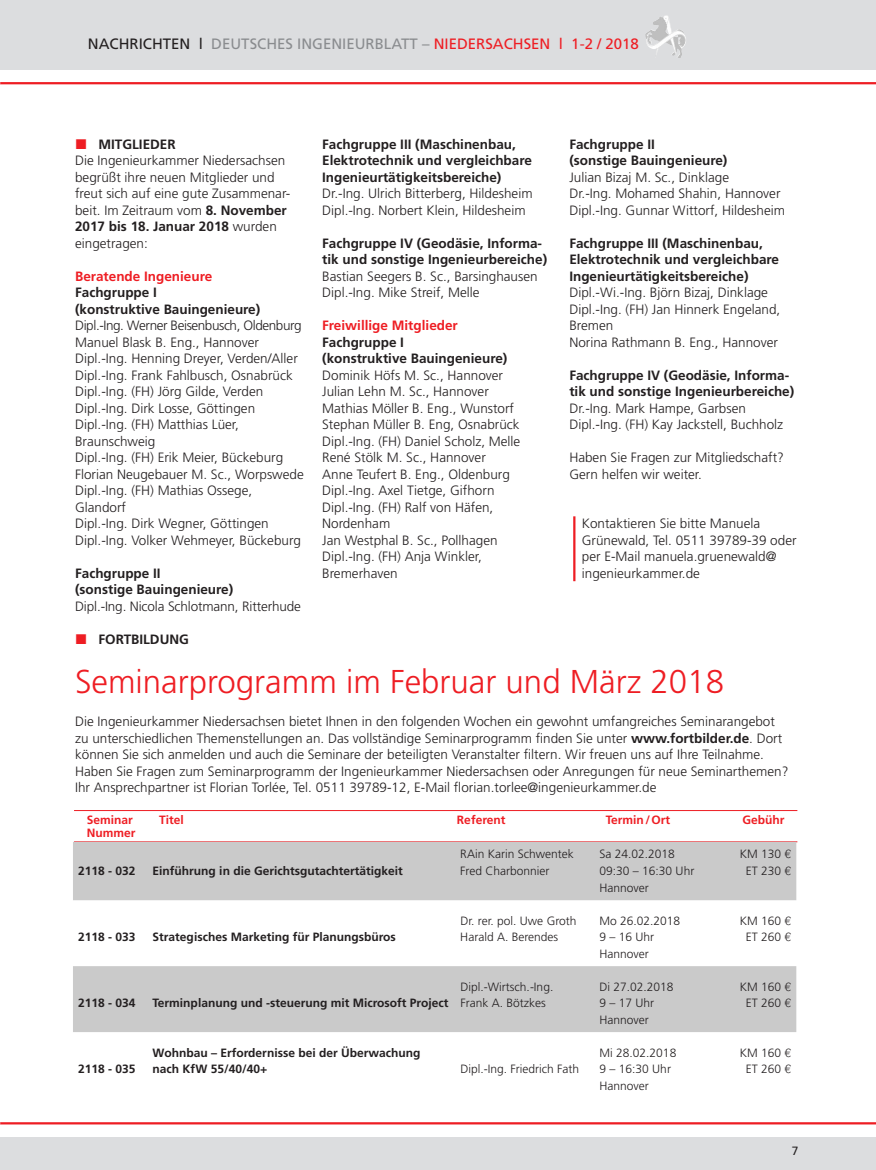
<style>
.page{position:relative;width:876px;height:1170px;background:#fff}
.page>*{position:absolute;margin:0;border:0;box-sizing:border-box;transform-origin:0 0}
.t1{font:300 33px "Frutiger";color:#ee1d23}
.t2{font:15px "Frutiger";color:#8a8c8f}
.t3{font:300 13.5px/16.5px "Frutiger";color:#231f20}
.t4{font:700 13.5px/16.5px "Frutiger";color:#231f20}
.t5{font:700 13.5px "Frutiger";color:#ee1d23}
.t6{font:300 12px/16.5px "Frutiger";color:#231f20}
.t7{font:700 12px/16.5px "Frutiger";color:#231f20}
.t8{font:700 12px "Frutiger";color:#ee1d23}
.t9{font:12px "Frutiger";color:#231f20}
.s1{color:#231f20}
.s2{color:#ee1d23}
.s3{font-weight:700}
.s4{font-family:"Helvetica"}
</style>
<div class="page">
<hr style="left:0;top:1136px;width:1px;height:34px;background:#dcdddf">
<hr style="left:0;top:0;width:1px;height:70px;background:#dcdddf">
<div style="left:1px;top:1136px;width:874px;height:34px;background:#dcdddf"></div>
<hr style="left:1px;top:1122px;width:874px;height:2px;background:#ee1d23">
<div style="left:1px;top:0;width:874px;height:70px;background:#dcdddf"></div>
<img style="left:647px;top:16px;width:18px;height:17px">
<hr style="left:1px;top:82px;width:874px;height:2px;background:#ee1d23">
<hr style="left:573px;top:516px;width:2px;height:65px;background:#ee1d23">
<hr style="left:74px;top:810px;width:723px;height:1px;background:#ee1d23">
<hr style="left:74px;top:841px;width:723px;height:1px;background:#ee1d23">
<svg style="left:73px;top:842px;width:723px;height:190px;fill:#cacaca"></svg>
<p class="t2" style="left:88px;top:35px;width:552px"><span class="s1">NACHRICHTEN l</span> DEUTSCHES INGENIEURBLATT – <span class="s2">NIEDERSACHSEN l 1-2 / 2018</span></p>
<p class="t4" style="left:98px;top:136px;width:79px">MITGLIEDER</p>
<p class="t3" style="left:75px;top:152px;width:217px">Die Ingenieurkammer Niedersachsen begrüßt ihre neuen Mitglieder und freut sich auf eine gute Zusammenar&shy;beit. Im Zeitraum vom <span class="s3">8. November<br>2017 bis 18. Januar 2018</span> wurden eingetragen:</p>
<p class="t5" style="left:75px;top:268px;width:139px">Beratende Ingenieure</p>
<p class="t4" style="left:75px;top:284px;width:187px">Fachgruppe I<br>(konstruktive Bauingenieure)</p>
<p class="t3" style="left:75px;top:317px;width:230px">Dipl.-Ing. Werner Beisenbusch, Oldenburg Manuel Blask B. Eng., Hannover Dipl.-Ing. Henning Dreyer, Verden/Aller Dipl.-Ing. Frank Fahlbusch, Osnabrück Dipl.-Ing. (FH) Jörg Gilde, Verden Dipl.-Ing. Dirk Losse, Göttingen Dipl.-Ing. (FH) Matthias Lüer, Braunschweig<br>Dipl.-Ing. (FH) Erik Meier, Bückeburg Florian Neugebauer M. Sc., Worpswede Dipl.-Ing. (FH) Mathias Ossege, Glandorf<br>Dipl.-Ing. Dirk Wegner, Göttingen Dipl.-Ing. Volker Wehmeyer, Bückeburg</p>
<p class="t4" style="left:75px;top:565px;width:160px">Fachgruppe II<br>(sonstige Bauingenieure)</p>
<p class="t3" style="left:75px;top:598px;width:227px">Dipl.-Ing. Nicola Schlotmann, Ritterhude</p>
<p class="t4" style="left:322px;top:136px;width:211px">Fachgruppe III (Maschinenbau,<br>Elektrotechnik und vergleichbare<br>Ingenieurtätigkeitsbereiche)</p>
<p class="t3" style="left:322px;top:185px;width:212px">Dr.-Ing. Ulrich Bitterberg, Hildesheim<br>Dipl.-Ing. Norbert Klein, Hildesheim</p>
<p class="t4" style="left:322px;top:234px;width:226px">Fachgruppe IV (Geodäsie, Informa&shy;tik und sonstige Ingenieurbereiche)</p>
<p class="t3" style="left:322px;top:268px;width:217px">Bastian Seegers B. Sc., Barsinghausen<br>Dipl.-Ing. Mike Streif, Melle</p>
<p class="t5" style="left:322px;top:317px;width:137px">Freiwillige Mitglieder</p>
<p class="t4" style="left:322px;top:333px;width:187px">Fachgruppe I<br>(konstruktive Bauingenieure)</p>
<p class="t3" style="left:322px;top:367px;width:200px">Dominik Höfs M. Sc., Hannover<br>Julian Lehn M. Sc., Hannover<br>Mathias Möller B. Eng., Wunstorf<br>Stephan Müller B. Eng, Osnabrück<br>Dipl.-Ing. (FH) Daniel Scholz, Melle<br>René Stölk M. Sc., Hannover<br>Anne Teufert B. Eng., Oldenburg<br>Dipl.-Ing. Axel Tietge, Gifhorn<br>Dipl.-Ing. (FH) Ralf von Häfen,<br>Nordenham<br>Jan Westphal B. Sc., Pollhagen<br>Dipl.-Ing. (FH) Anja Winkler,<br>Bremerhaven</p>
<p class="t4" style="left:569px;top:135px;width:160px">Fachgruppe II<br>(sonstige Bauingenieure)</p>
<p class="t3" style="left:569px;top:169px;width:217px">Julian Bizaj M. Sc., Dinklage<br>Dr.-Ing. Mohamed Shahin, Hannover<br>Dipl.-Ing. Gunnar Wittorf, Hildesheim</p>
<p class="t4" style="left:569px;top:234px;width:211px">Fachgruppe III (Maschinenbau,<br>Elektrotechnik und vergleichbare<br>Ingenieurtätigkeitsbereiche)</p>
<p class="t3" style="left:569px;top:284px;width:212px">Dipl.-Wi.-Ing. Björn Bizaj, Dinklage<br>Dipl.-Ing. (FH) Jan Hinnerk Engeland,<br>Bremen<br>Norina Rathmann B. Eng., Hannover</p>
<p class="t4" style="left:569px;top:366px;width:226px">Fachgruppe IV (Geodäsie, Informa&shy;tik und sonstige Ingenieurbereiche)</p>
<p class="t3" style="left:569px;top:400px;width:215px">Dr.-Ing. Mark Hampe, Garbsen<br>Dipl.-Ing. (FH) Kay Jackstell, Buchholz</p>
<p class="t3" style="left:569px;top:449px;width:216px">Haben Sie Fragen zur Mitgliedschaft?<br>Gern helfen wir weiter.</p>
<p class="t3" style="left:581px;top:515px;width:216px">Kontaktieren Sie bitte Manuela<br>Grünewald, Tel. 0511 39789-39 oder per E-Mail manuela.gruenewald@ ingenieurkammer.de</p>
<p class="t4" style="left:98px;top:631px;width:92px">FORTBILDUNG</p>
<h1 class="t1" style="left:75px;top:663px;width:650px">Seminarprogramm im Februar und März 2018</h1>
<p class="t3" style="left:75px;top:713px;width:714px">Die Ingenieurkammer Niedersachsen bietet Ihnen in den folgenden Wochen ein gewohnt umfangreiches Seminarangebot zu unterschiedlichen Themenstellungen an. Das vollständige Seminarprogramm finden Sie unter <span class="s3">www.fortbilder.de</span>. Dort können Sie sich anmelden und auch die Seminare der beteiligten Veranstalter filtern. Wir freuen uns auf Ihre Teilnahme.<br>Haben Sie Fragen zum Seminarprogramm der Ingenieurkammer Niedersachsen oder Anregungen für neue Seminarthemen?<br>Ihr Ansprechpartner ist Florian Torlée, Tel. 0511 39789-12, E-Mail florian.torlee@ingenieurkammer.de</p>
<p class="t8" style="left:87px;top:812px;width:48px">Seminar</p>
<p class="t8" style="left:159px;top:812px;width:26px">Titel</p>
<p class="t8" style="left:457px;top:812px;width:50px">Referent</p>
<p class="t8" style="left:605px;top:812px;width:66px">Termin / Ort</p>
<p class="t8" style="left:742px;top:812px;width:43px">Gebühr</p>
<p class="t8" style="left:87px;top:826px;width:50px">Nummer</p>
<p class="t7" style="left:78px;top:862px;width:59px">2118 - 032</p>
<p class="t7" style="left:153px;top:862px;width:252px">Einführung in die Gerichtsgutachtertätigkeit</p>
<p class="t7" style="left:78px;top:928px;width:59px">2118 - 033</p>
<p class="t7" style="left:153px;top:928px;width:245px">Strategisches Marketing für Planungsbüros</p>
<p class="t7" style="left:78px;top:994px;width:59px">2118 - 034</p>
<p class="t7" style="left:153px;top:994px;width:297px">Terminplanung und -steuerung mit Microsoft Project</p>
<p class="t7" style="left:78px;top:1060px;width:59px">2118 - 035</p>
<p class="t7" style="left:153px;top:1044px;width:269px">Wohnbau – Erfordernisse bei der Überwachung nach KfW 55/40/40+</p>
<p class="t6" style="left:460px;top:846px;width:115px">RAin Karin Schwentek<br>Fred Charbonnier</p>
<p class="t6" style="left:599px;top:846px;width:96px">Sa 24.02.2018<br>09:30 – 16:30 Uhr<br>Hannover</p>
<p class="t6" style="left:739px;top:846px;width:53px;text-align:center">KM 130 <span class="s4">€<br></span>ET 230 <span class="s4">€</span></p>
<p class="t6" style="left:460px;top:912px;width:118px">Dr. rer. pol. Uwe Groth<br>Harald A. Berendes</p>
<p class="t6" style="left:599px;top:912px;width:82px">Mo 26.02.2018<br>9 – 16 Uhr<br>Hannover</p>
<p class="t6" style="left:739px;top:912px;width:53px;text-align:center">KM 160 <span class="s4">€<br></span>ET 260 <span class="s4">€</span></p>
<p class="t6" style="left:460px;top:978px;width:94px">Dipl.-Wirtsch.-Ing.<br>Frank A. Bötzkes</p>
<p class="t6" style="left:599px;top:978px;width:76px">Di 27.02.2018<br>9 – 17 Uhr<br>Hannover</p>
<p class="t6" style="left:739px;top:978px;width:53px;text-align:center">KM 160 <span class="s4">€<br></span>ET 260 <span class="s4">€</span></p>
<p class="t6" style="left:460px;top:1060px;width:120px">Dipl.-Ing. Friedrich Fath</p>
<p class="t6" style="left:599px;top:1044px;width:78px">Mi 28.02.2018<br>9 – 16:30 Uhr<br>Hannover</p>
<p class="t6" style="left:739px;top:1044px;width:53px;text-align:center">KM 160 <span class="s4">€<br></span>ET 260 <span class="s4">€</span></p>
<p class="t9" style="left:791px;top:1144px;width:8px">7</p>
</div>
